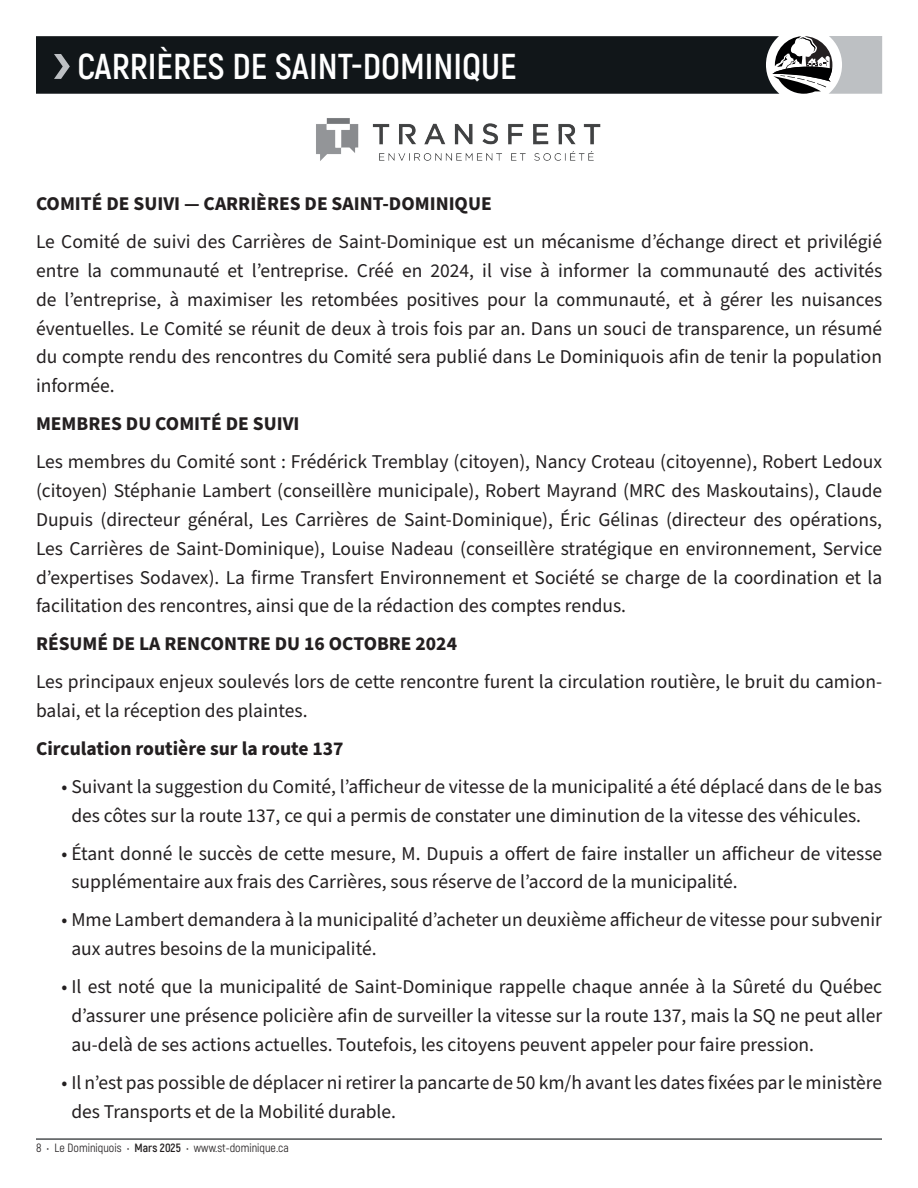
<style>
.page{position:relative;width:918px;height:1188px;background:#fff}
.page>*{position:absolute;margin:0;border:0;box-sizing:border-box;transform-origin:0 0}
.t1{font:700 36px "Akrobat";color:#fff}
.t2{font:19.5px/28.8px "Source Sans Pro";color:#231f20}
.t3{font:700 19.5px "Source Sans Pro";color:#231f20}
.t4{font:12px "Akrobat";color:#231f20}
.s1{font-weight:700}
</style>
<div class="page">
<hr style="left:36px;top:1139px;width:846px;height:1px;background:#111619">
<svg style="left:36px;top:36px;width:846px;height:58px;background:#272b2e"></svg>
<img style="left:316px;top:118px;width:285px;height:43px">
<p class="t1" style="left:78px;top:44px;width:441px">CARRIÈRES DE SAINT-DOMINIQUE</p>
<p class="t3" style="left:36px;top:190px;width:457px">COMITÉ DE SUIVI — CARRIÈRES DE SAINT-DOMINIQUE</p>
<p class="t2" style="left:36px;top:228px;width:848px;text-align:justify">Le Comité de suivi des Carrières de Saint-Dominique est un mécanisme d’échange direct et privilégié entre la communauté et l’entreprise. Créé en 2024, il vise à informer la communauté des activités de l’entreprise, à maximiser les retombées positives pour la communauté, et à gérer les nuisances éventuelles. Le Comité se réunit de deux à trois fois par an. Dans un souci de transparence, un résumé du compte rendu des rencontres du Comité sera publié dans Le Dominiquois afin de tenir la population informée.</p>
<p class="t3" style="left:36px;top:410px;width:265px">MEMBRES DU COMITÉ DE SUIVI</p>
<p class="t2" style="left:36px;top:448px;width:848px;text-align:justify">Les membres du Comité sont : Frédérick Tremblay (citoyen), Nancy Croteau (citoyenne), Robert Ledoux (citoyen) Stéphanie Lambert (conseillère municipale), Robert Mayrand (MRC des Maskoutains), Claude Dupuis (directeur général, Les Carrières de Saint-Dominique), Éric Gélinas (directeur des opérations, Les Carrières de Saint-Dominique), Louise Nadeau (conseillère stratégique en environnement, Service d’expertises Sodavex). La firme Transfert Environnement et Société se charge de la coordination et la facilitation des rencontres, ainsi que de la rédaction des comptes rendus.</p>
<p class="t3" style="left:36px;top:631px;width:423px">RÉSUMÉ DE LA RENCONTRE DU 16 OCTOBRE 2024</p>
<p class="t2" style="left:36px;top:668px;width:848px">Les principaux enjeux soulevés lors de cette rencontre furent la circulation routière, le bruit du camion&shy;balai, et la réception des plaintes.</p>
<p class="t3" style="left:36px;top:735px;width:309px">Circulation routière sur la route 137</p>
<p class="t2" style="left:62px;top:773px;width:822px;text-align:center">• Suivant la suggestion du Comité, l’afficheur de vitesse de la municipalité a été déplacé dans de le bas des côtes sur la route 137, ce qui a permis de constater une diminution de la vitesse des véhicules.</p>
<p class="t2" style="left:71px;top:839px;width:812px;text-indent:-10px">• Étant donné le succès de cette mesure, M. Dupuis a offert de faire installer un afficheur de vitesse supplémentaire aux frais des Carrières, sous réserve de l’accord de la municipalité.</p>
<p class="t2" style="left:71px;top:906px;width:812px;text-indent:-10px">• Mme Lambert demandera à la municipalité d’acheter un deuxième afficheur de vitesse pour subvenir aux autres besoins de la municipalité.</p>
<p class="t2" style="left:71px;top:973px;width:812px;text-align:justify;text-indent:-10px">• Il est noté que la municipalité de Saint-Dominique rappelle chaque année à la Sûreté du Québec d’assurer une présence policière afin de surveiller la vitesse sur la route 137, mais la SQ ne peut aller au-delà de ses actions actuelles. Toutefois, les citoyens peuvent appeler pour faire pression.</p>
<p class="t2" style="left:71px;top:1068px;width:812px;text-indent:-10px">• Il n’est pas possible de déplacer ni retirer la pancarte de 50 km/h avant les dates fixées par le ministère des Transports et de la Mobilité durable.</p>
<p class="t4" style="left:36px;top:1141px;width:254px">8 • Le Dominiquois • <span class="s1">Mars 2025</span> • www.st-dominique.ca</p>
</div>
